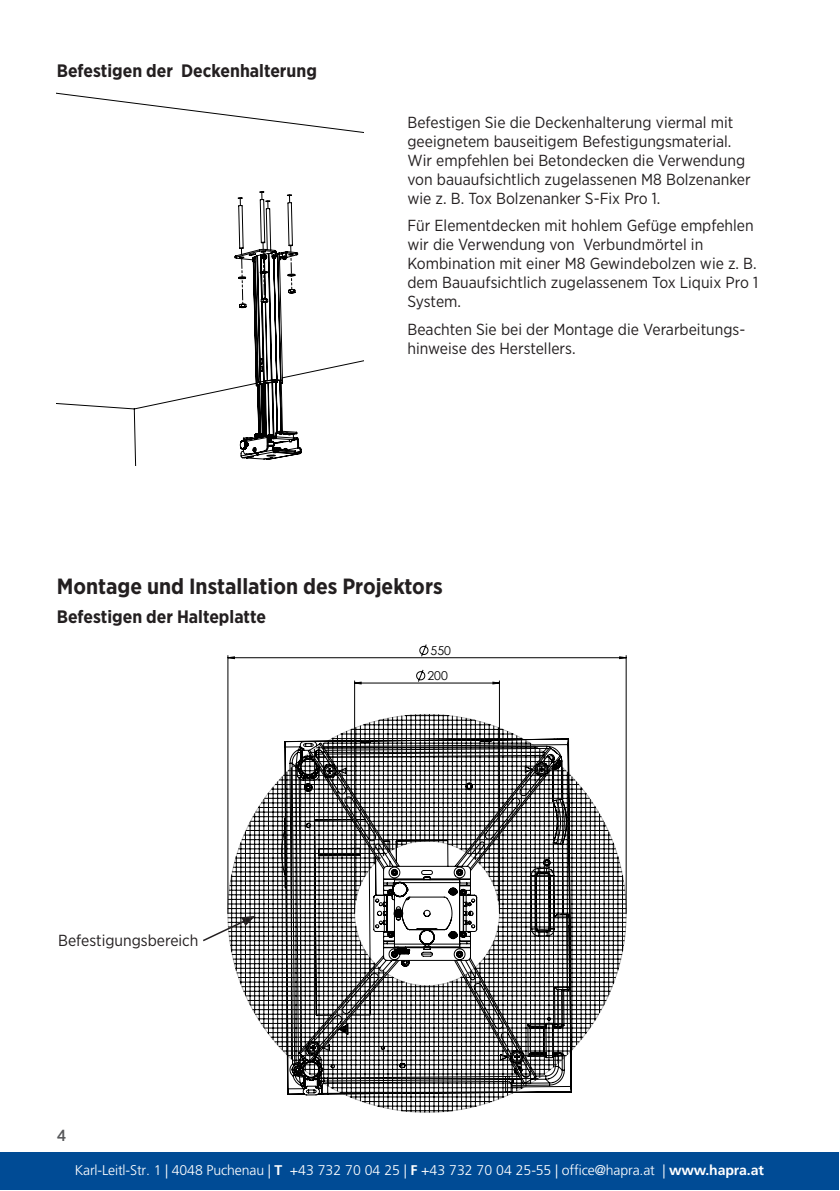
<style>
.page{position:relative;width:840px;height:1191px;background:#fff}
.page>*{position:absolute;margin:0;border:0;box-sizing:border-box;transform-origin:0 0}
.t1{font:700 22px "Gotham Narrow";color:#231f20}
.t2{font:700 18px "Gotham Narrow";color:#231f20}
.t3{font:16px/19px "Gotham Narrow";color:#231f20}
.t4{font:500 16px "Gotham Narrow";color:#57585a}
.t5{font:300 14px "Frutiger";letter-spacing:-.01em;color:#fff}
.t6{font:12.2px "Century Gothic";color:#000}
.s1{font-weight:700}
</style>
<div class="page">
<svg style="left:57px;top:92px;width:306px;height:373px"></svg>
<svg style="left:241px;top:248px;width:3px;height:60px"></svg>
<svg style="left:262px;top:242px;width:4px;height:60px"></svg>
<svg style="left:261px;top:192px;width:7px;height:17px"></svg>
<svg style="left:290px;top:245px;width:3px;height:48px"></svg>
<svg style="left:227px;top:714px;width:399px;height:398px"></svg>
<hr style="left:354px;top:681px;width:1px;height:232px;background:#000">
<hr style="left:499px;top:681px;width:1px;height:232px;background:#000">
<hr style="left:227px;top:655px;width:1px;height:258px;background:#000">
<hr style="left:625px;top:655px;width:1px;height:258px;background:#000">
<svg style="left:227px;top:644px;width:399px;height:40px"></svg>
<svg style="left:281px;top:738px;width:291px;height:357px"></svg>
<svg style="left:203px;top:916px;width:52px;height:26px"></svg>
<div style="left:0;top:1151px;width:837px;height:38px;background:#004b95"></div>
<p class="t2" style="left:57px;top:59px;width:261px">Befestigen der Deckenhalterung</p>
<p class="t3" style="left:407px;top:112px;width:344px">Befestigen Sie die Deckenhalterung viermal mit geeignetem bauseitigem Befestigungsmaterial.<br>Wir empfehlen bei Betondecken die Verwendung von bauaufsichtlich zugelassenen M8 Bolzenanker wie z. B. Tox Bolzenanker S-Fix Pro 1.</p>
<p class="t3" style="left:407px;top:216px;width:352px">Für Elementdecken mit hohlem Gefüge empfehlen wir die Verwendung von Verbundmörtel in Kombination mit einer M8 Gewindebolzen wie z. B. dem Bauaufsichtlich zugelassenem Tox Liquix Pro 1<br>System.</p>
<p class="t3" style="left:407px;top:319px;width:339px">Beachten Sie bei der Montage die Verarbeitungs&shy;hinweise des Herstellers.</p>
<h1 class="t1" style="left:57px;top:572px;width:387px">Montage und Installation des Projektors</h1>
<p class="t2" style="left:57px;top:605px;width:211px">Befestigen der Halteplatte</p>
<p class="t6" style="left:430px;top:642px;width:22px">550</p>
<p class="t3" style="left:58px;top:930px;width:142px">Befestigungsbereich</p>
<p class="t4" style="left:57px;top:1125px;width:11px">4</p>
<p class="t6" style="left:427px;top:667px;width:22px">200</p>
<p class="t5" style="left:75px;top:1162px;width:690px">Karl-Leitl-Str. 1 | 4048 Puchenau | <span class="s1">T</span> +43 732 70 04 25 | <span class="s1">F</span> +43 732 70 04 25-55 | office@hapra.at | <span class="s1">www.hapra.at</span></p>
</div>
